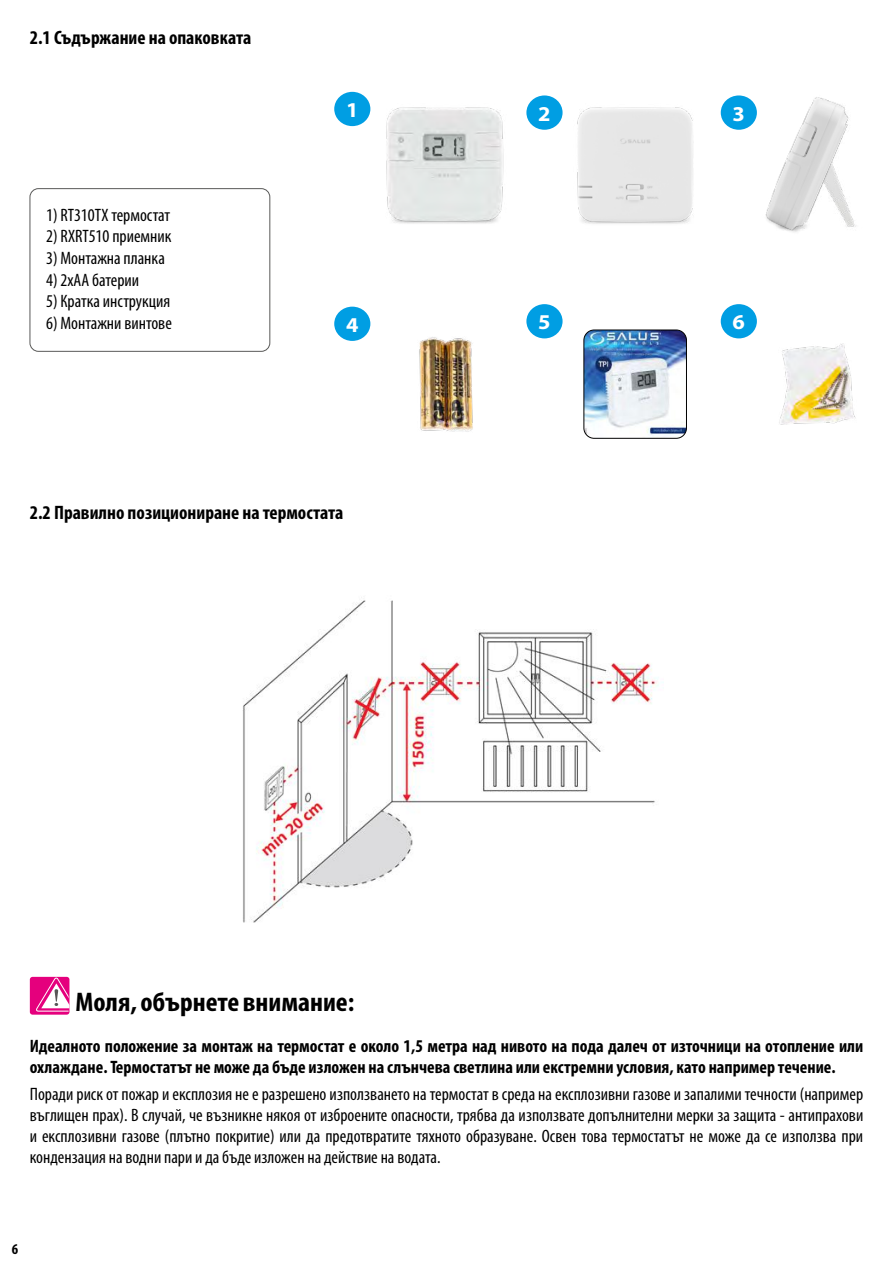
<style>
.page{position:relative;width:893px;height:1263px;background:#fff}
.page>*{position:absolute;margin:0;border:0;box-sizing:border-box;transform-origin:0 0}
.t1{font:700 condensed 27px "Myriad Pro";color:#000;scale:1.05 1}
.t2{font:700 21.15px "Myriad Pro";color:#fff;scale:1.05 1}
.t3{font:700 condensed 19.5px "Myriad Pro";color:#000}
.t4{font:condensed 18px/21px "Myriad Pro";color:#000;text-align:justify}
.t5{font:700 condensed 18px/21.6px "Myriad Pro";color:#000}
.t6{font:700 condensed 15px "Myriad Pro";color:#000}
</style>
<div class="page">
<img style="left:720px;top:96px;width:136px;height:136px">
<div style="left:30px;top:188px;width:240px;height:163px;border:1px solid #595958;border-radius:9px"></div>
<img style="left:242px;top:597px;width:422px;height:326px">
<div style="left:30px;top:977px;width:39px;height:38px;background:#e5007d;border-radius:3px"></div>
<svg style="left:36px;top:977px;width:33px;height:35px"></svg>
<img style="left:779px;top:343px;width:77px;height:82px">
<div style="left:334px;top:92px;width:36px;height:34px;background:#009ee3;border-radius:50%"></div>
<div style="left:334px;top:307px;width:36px;height:34px;background:#009ee3;border-radius:50%"></div>
<div style="left:526px;top:95px;width:37px;height:35px;background:#009ee3;border-radius:50%"></div>
<div style="left:721px;top:95px;width:36px;height:35px;background:#009ee3;border-radius:50%"></div>
<div style="left:526px;top:304px;width:37px;height:34px;background:#009ee3;border-radius:50%"></div>
<div style="left:721px;top:304px;width:36px;height:34px;background:#009ee3;border-radius:50%"></div>
<img style="left:370px;top:106px;width:134px;height:118px">
<img style="left:577px;top:107px;width:117px;height:117px">
<img style="left:585px;top:330px;width:101px;height:107px">
<div style="left:583px;top:330px;width:104px;height:109px;border:1px solid #000;border-radius:10px"></div>
<img style="left:419px;top:337px;width:54px;height:95px">
<p class="t3" style="left:30px;top:26px;width:223px">2.1 Съдържание на опаковката</p>
<p class="t4" style="left:46px;top:204px;width:126px">1) RT310TX термостат</p>
<p class="t4" style="left:46px;top:226px;width:127px">2) RXRT510 приемник</p>
<p class="t4" style="left:46px;top:247px;width:120px">3) Монтажна планка</p>
<p class="t4" style="left:46px;top:269px;width:94px">4) 2хАА батерии</p>
<p class="t4" style="left:46px;top:291px;width:126px">5) Кратка инструкция</p>
<p class="t4" style="left:46px;top:312px;width:127px">6) Монтажни винтове</p>
<p class="t2" style="left:346px;top:96px;width:13px">1</p>
<p class="t2" style="left:346px;top:311px;width:13px">4</p>
<p class="t3" style="left:30px;top:501px;width:315px">2.2 Правилно позициониране на термостата</p>
<p class="t2" style="left:538px;top:100px;width:13px">2</p>
<p class="t2" style="left:733px;top:100px;width:13px">3</p>
<p class="t2" style="left:538px;top:308px;width:13px">5</p>
<p class="t2" style="left:733px;top:308px;width:13px">6</p>
<h1 class="t1" style="left:75px;top:985px;width:267px">Моля, обърнете внимание:</h1>
<p class="t5" style="left:30px;top:1035px;width:835px">Идеалното положение за монтаж на термостат е около 1,5 метра над нивото на пода далеч от източници на отопление или охлаждане. Термостатът не може да бъде изложен на слънчева светлина или екстремни условия, като например течение.</p>
<p class="t4" style="left:30px;top:1083px;width:835px">Поради риск от пожар и експлозия не е разрешено използването на термостат в среда на експлозивни газове и запалими течности (например въглищен прах). В случай, че възникне някоя от изброените опасности, трябва да използвате допълнителни мерки за защита - антипрахови и експлозивни газове (плътно покритие) или да предотвратите тяхното образуване. Освен това термостатът не може да се използва при кондензация на водни пари и да бъде изложен на действие на водата.</p>
<p class="t6" style="left:12px;top:1239px;width:8px">6</p>
</div>
